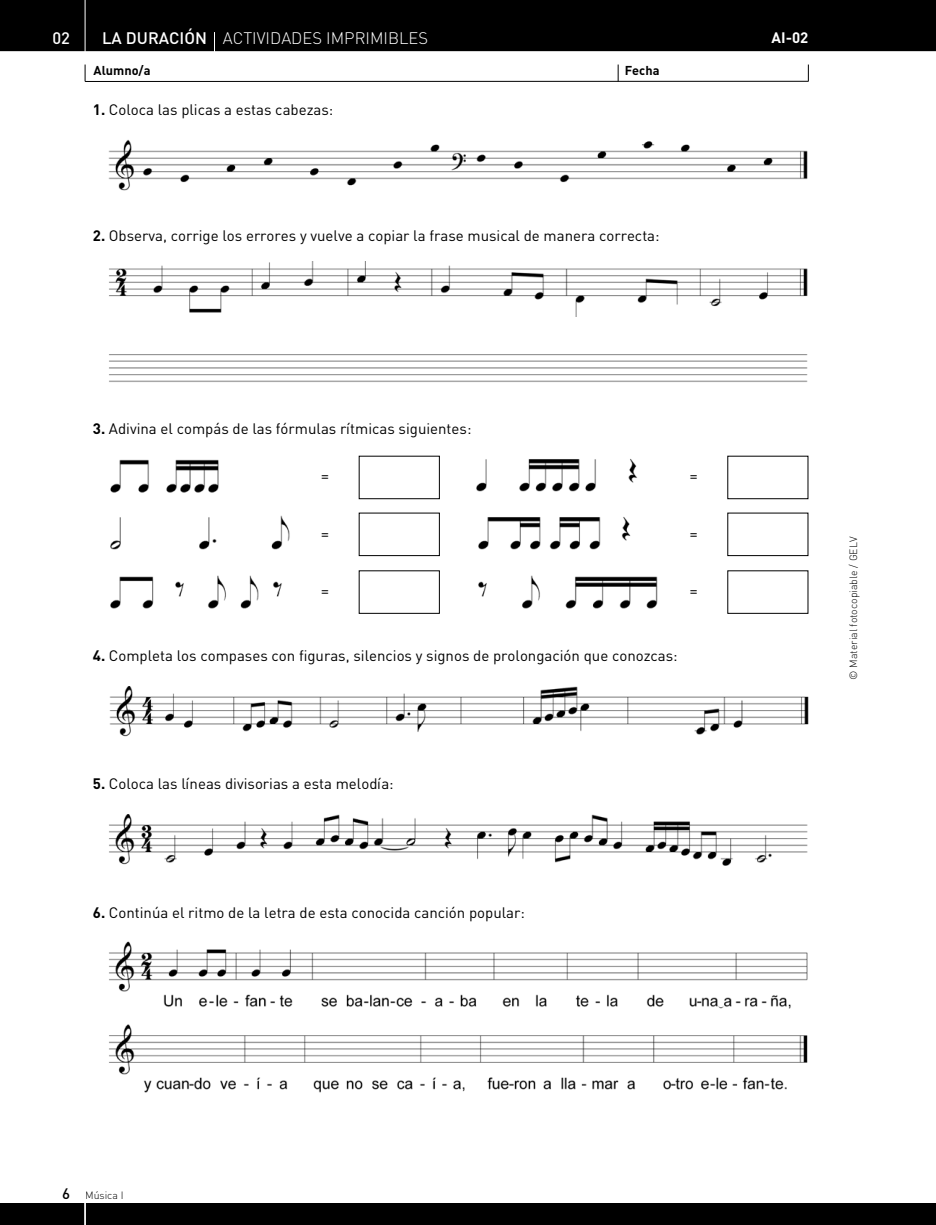
<style>
.page{position:relative;width:936px;height:1225px;background:#fff}
.page>*{position:absolute;margin:0;border:0;box-sizing:border-box;transform-origin:0 0}
.t1{font:300 16.5px "DIN";color:#fff}
.t2{font:500 16.5px "DIN";color:#fff}
.t3{font:15px "DIN";color:#000}
.t4{font:700 15px "DIN";color:#fff}
.t5{font:500 15px "DIN";color:#000}
.t6{font:700 12.75px "DIN";color:#000}
.t7{font:300 10.5px "DIN";color:#000}
.s1{font-weight:500}
.s2{font-weight:700}
</style>
<div class="page">
<div style="left:0;top:1203px;width:935px;height:22px;background:#000"></div>
<div style="left:0;top:0;width:935px;height:51px;background:#000"></div>
<svg style="left:617px;top:65px;width:1px;height:16px"></svg>
<svg style="left:85px;top:65px;width:1px;height:16px"></svg>
<svg style="left:807px;top:65px;width:1px;height:16px"></svg>
<hr style="left:85px;top:81px;width:723px;height:1px;background:#000">
<hr style="left:85px;top:0;width:1px;height:59px;background:#fff">
<hr style="left:85px;top:1184px;width:1px;height:41px;background:#fff">
<svg style="left:214px;top:32px;width:1px;height:19px"></svg>
<img style="left:108px;top:139px;width:700px;height:52px">
<img style="left:109px;top:262px;width:699px;height:55px">
<img style="left:109px;top:686px;width:699px;height:51px">
<img style="left:109px;top:814px;width:699px;height:52px">
<img style="left:109px;top:941px;width:699px;height:152px">
<img style="left:110px;top:459px;width:109px;height:34px">
<img style="left:476px;top:458px;width:161px;height:34px">
<img style="left:110px;top:515px;width:180px;height:35px">
<img style="left:478px;top:517px;width:153px;height:33px">
<img style="left:110px;top:575px;width:172px;height:34px">
<img style="left:478px;top:575px;width:180px;height:34px">
<div style="left:359px;top:456px;width:80px;height:43px;border:1px solid #000"></div>
<div style="left:727px;top:456px;width:81px;height:43px;border:1px solid #000"></div>
<div style="left:359px;top:513px;width:80px;height:43px;border:1px solid #000"></div>
<div style="left:727px;top:513px;width:81px;height:43px;border:1px solid #000"></div>
<div style="left:359px;top:570px;width:80px;height:44px;border:1px solid #000"></div>
<div style="left:727px;top:570px;width:81px;height:44px;border:1px solid #000"></div>
<p class="t2" style="left:52px;top:27px;width:19px">02</p>
<p class="t1" style="left:102px;top:28px;width:327px"><span class="s1">LA DURACIÓN</span> ACTIVIDADES IMPRIMIBLES</p>
<p class="t4" style="left:771px;top:28px;width:38px">AI-02</p>
<p class="t6" style="left:94px;top:62px;width:58px">Alumno/a</p>
<p class="t6" style="left:624px;top:62px;width:36px">Fecha</p>
<p class="t3" style="left:93px;top:100px;width:242px"><span class="s2">1.</span> Coloca las plicas a estas cabezas:</p>
<p class="t3" style="left:93px;top:226px;width:568px"><span class="s2">2.</span> Observa, corrige los errores y vuelve a copiar la frase musical de manera correcta:</p>
<p class="t3" style="left:93px;top:419px;width:380px"><span class="s2">3.</span> Adivina el compás de las fórmulas rítmicas siguientes:</p>
<p class="t3" style="left:321px;top:466px;width:9px">=</p>
<p class="t3" style="left:689px;top:466px;width:9px">=</p>
<p class="t3" style="left:321px;top:524px;width:9px">=</p>
<p class="t3" style="left:689px;top:524px;width:9px">=</p>
<p class="t3" style="left:321px;top:581px;width:9px">=</p>
<p class="t3" style="left:689px;top:581px;width:9px">=</p>
<p class="t3" style="left:93px;top:646px;width:586px"><span class="s2">4.</span> Completa los compases con figuras, silencios y signos de prolongación que conozcas:</p>
<p class="t3" style="left:93px;top:774px;width:302px"><span class="s2">5.</span> Coloca las líneas divisorias a esta melodía:</p>
<p class="t3" style="left:93px;top:903px;width:433px"><span class="s2">6.</span> Continúa el ritmo de la letra de esta conocida canción popular:</p>
<p class="t7" style="left:847px;top:680px;width:145px;rotate:-90deg">© Material fotocopiable / GELV</p>
<p class="t5" style="left:62px;top:1184px;width:9px">6</p>
<p class="t7" style="left:85px;top:1188px;width:40px">Música I</p>
</div>
